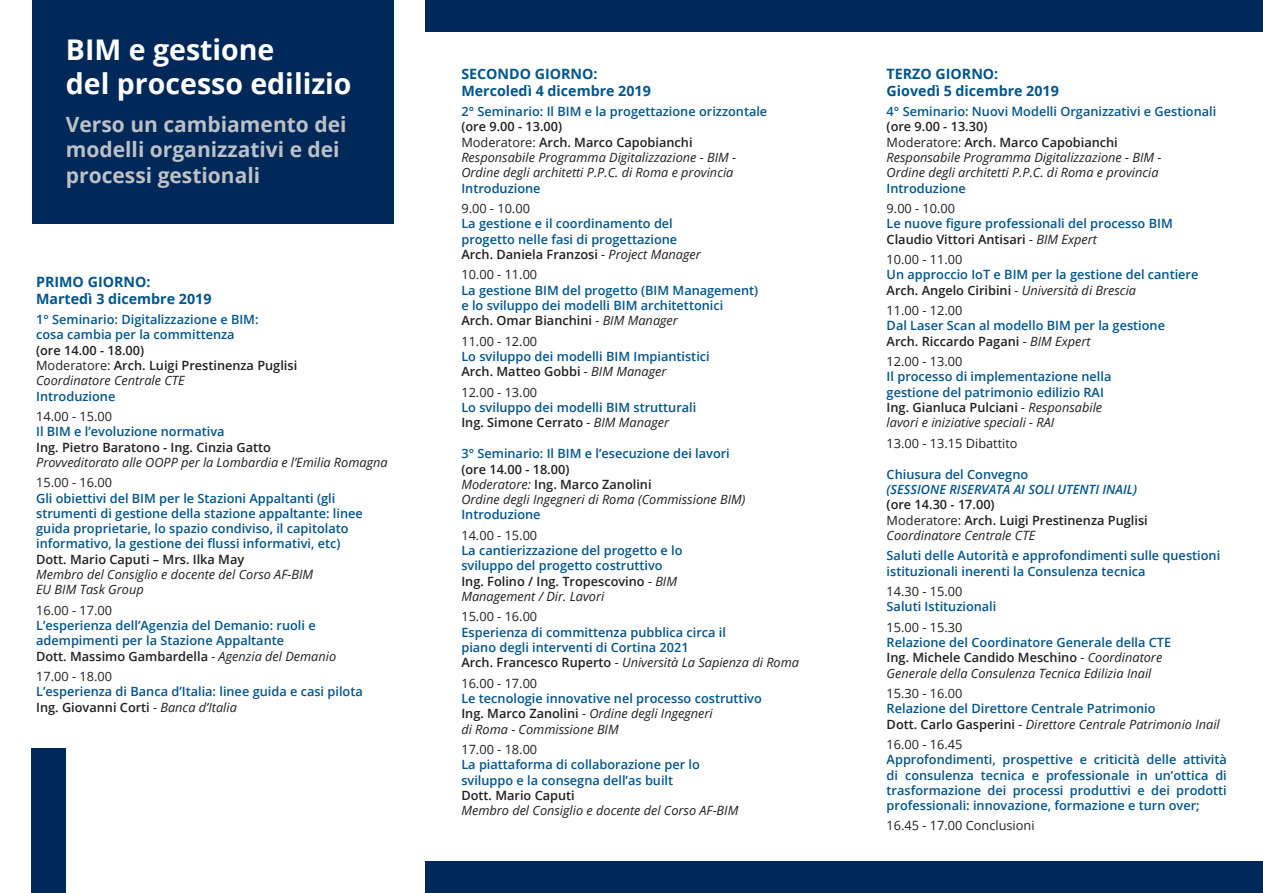
<style>
.page{position:relative;width:1263px;height:893px;background:#fff}
.page>*{position:absolute;margin:0;border:0;box-sizing:border-box;transform-origin:0 0}
.t1{font:700 28.5px/34.2px "Open Sans";color:#fff}
.t2{font:700 21px/25.2px "Open Sans";color:#bdc0c6}
.t3{font:700 14.25px/17.1px "Open Sans";color:#01568d}
.t4{font:600 12.75px/15.3px "Open Sans";color:#01568d}
.t5{font:italic 12.75px/15.3px "Open Sans";color:#231f20}
.t6{font:12.75px "Open Sans";color:#231f20}
.t7{font:600 12.75px/15.3px "Open Sans";color:#231f20}
.t8{font:italic 600 12.75px "Open Sans";color:#01568d}
.s1{font-weight:400}
.s2{font-weight:400;font-style:italic}
.s3{color:#231f20}
.s4{font-weight:400;font-style:italic;color:#231f20}
.s5{font-weight:600;font-style:normal}
.s6{font-style:normal}
.s7{font-weight:600;font-style:normal;color:#01568d}
</style>
<div class="page">
<div style="left:32px;top:0;width:361px;height:223px;background:#002858"></div>
<div style="left:425px;top:0;width:838px;height:32px;background:#002858"></div>
<div style="left:425px;top:861px;width:838px;height:32px;background:#002858"></div>
<div style="left:32px;top:748px;width:34px;height:145px;background:#002858"></div>
<h1 class="t1" style="left:66px;top:32px;width:287px">BIM e gestione<br>del processo edilizio</h1>
<h2 class="t2" style="left:66px;top:111px;width:282px">Verso un cambiamento dei modelli organizzativi e dei processi gestionali</h2>
<p class="t3" style="left:36px;top:273px;width:177px;text-indent:78px">rno:<br>Martedì 3 dicembre 2019</p>
<p class="t4" style="left:36px;top:311px;width:224px">1° Seminario: Digitalizzazione e BIM: cosa cambia per la committenza</p>
<p class="t7" style="left:36px;top:342px;width:263px">(ore 14.00 - 18.00)<br><span class="s1">Moderatore:</span> Arch. Luigi Prestinenza Puglisi<br><span class="s2">Coordinatore Centrale CTE</span></p>
<p class="t4" style="left:36px;top:388px;width:81px">Introduzione</p>
<p class="t6" style="left:36px;top:408px;width:77px">14.00 - 15.00</p>
<p class="t4" style="left:36px;top:424px;width:190px">Il BIM e l’evoluzione normativa</p>
<p class="t7" style="left:36px;top:439px;width:236px">Ing. Pietro Baratono - Ing. Cinzia Gatto</p>
<p class="t5" style="left:36px;top:454px;width:353px">Provveditorato alle OOPP per la Lombardia e l’Emilia Romagna</p>
<p class="t6" style="left:36px;top:474px;width:77px">15.00 - 16.00</p>
<p class="t4" style="left:36px;top:490px;width:328px">Gli obiettivi del BIM per le Stazioni Appaltanti (gli strumenti di gestione della stazione appaltante: linee guida proprietarie, lo spazio condiviso, il capitolato informativo, la gestione dei flussi informativi, etc)</p>
<p class="t7" style="left:36px;top:551px;width:210px">Dott. Mario Caputi – Mrs. Ilka May</p>
<p class="t5" style="left:36px;top:566px;width:278px">Membro del Consiglio e docente del Corso AF-BIM<br>EU BIM Task Group</p>
<p class="t6" style="left:36px;top:601px;width:77px">16.00 - 17.00</p>
<p class="t4" style="left:36px;top:617px;width:302px">L’esperienza dell’Agenzia del Demanio: ruoli e adempimenti per la Stazione Appaltante<br><span class="s3">Dott. Massimo Gambardella</span> <span class="s4">- Agenzia del Demanio</span></p>
<p class="t6" style="left:36px;top:668px;width:77px">17.00 - 18.00</p>
<p class="t4" style="left:36px;top:684px;width:328px">L’esperienza di Banca d’Italia: linee guida e casi pilota<br><span class="s3">Ing. Giovanni Corti</span> <span class="s4">- Banca d’Italia</span></p>
<p class="t3" style="left:36px;top:273px;width:29px">Primo</p>
<p class="t3" style="left:88px;top:273px;width:10px">gio</p>
<p class="t3" style="left:461px;top:65px;width:191px;text-indent:100px">rno:<br>Mercoledì 4 dicembre 2019</p>
<p class="t4" style="left:461px;top:104px;width:307px">2° Seminario: Il BIM e la progettazione orizzontale</p>
<p class="t5" style="left:461px;top:119px;width:276px"><span class="s5">(ore 9.00 - 13.00)<br></span><span class="s6">Moderatore:</span> <span class="s5">Arch. Marco Capobianchi </span>Responsabile Programma Digitalizzazione - BIM - Ordine degli architetti P.P.C. di Roma e provincia</p>
<p class="t4" style="left:461px;top:180px;width:81px">Introduzione</p>
<p class="t6" style="left:461px;top:200px;width:70px">9.00 - 10.00</p>
<p class="t4" style="left:461px;top:216px;width:241px">La gestione e il coordinamento del progetto nelle fasi di progettazione<br><span class="s3">Arch. Daniela Franzosi</span> <span class="s4">- Project Manager</span></p>
<p class="t6" style="left:461px;top:266px;width:77px">10.00 - 11.00</p>
<p class="t4" style="left:461px;top:282px;width:298px">La gestione BIM del progetto (BIM Management) e lo sviluppo dei modelli BIM architettonici<br><span class="s3">Arch. Omar Bianchini</span> <span class="s4">- BIM Manager</span></p>
<p class="t6" style="left:461px;top:332px;width:77px">11.00 - 12.00</p>
<p class="t4" style="left:461px;top:348px;width:250px">Lo sviluppo dei modelli BIM Impiantistici<br><span class="s3">Arch. Matteo Gobbi</span> <span class="s4">- BIM Manager</span></p>
<p class="t6" style="left:461px;top:383px;width:77px">12.00 - 13.00</p>
<p class="t4" style="left:461px;top:399px;width:236px">Lo sviluppo dei modelli BIM strutturali<br><span class="s3">Ing. Simone Cerrato</span> <span class="s4">- BIM Manager</span></p>
<p class="t4" style="left:461px;top:446px;width:270px">3° Seminario: Il BIM e l’esecuzione dei lavori</p>
<p class="t5" style="left:461px;top:461px;width:286px"><span class="s5">(ore 14.00 - 18.00)<br></span>Moderatore: <span class="s5">Ing. Marco Zanolini<br></span>Ordine degli Ingegneri di Roma (Commissione BIM)</p>
<p class="t4" style="left:461px;top:507px;width:81px">Introduzione</p>
<p class="t6" style="left:461px;top:526px;width:77px">14.00 - 15.00</p>
<p class="t4" style="left:461px;top:543px;width:223px">La cantierizzazione del progetto e lo sviluppo del progetto costruttivo <span class="s3">Ing. Folino / Ing. Tropescovino</span> <span class="s4">- BIM Management / Dir. Lavori</span></p>
<p class="t6" style="left:461px;top:608px;width:77px">15.00 - 16.00</p>
<p class="t4" style="left:461px;top:624px;width:339px">Esperienza di committenza pubblica circa il<br>piano degli interventi di Cortina 2021<br><span class="s3">Arch. Francesco Ruperto</span> <span class="s4">- Università La Sapienza di Roma</span></p>
<p class="t6" style="left:461px;top:674px;width:77px">16.00 - 17.00</p>
<p class="t4" style="left:461px;top:690px;width:302px">Le tecnologie innovative nel processo costruttivo<br><span class="s3">Ing. Marco Zanolini</span> <span class="s4">- Ordine degli Ingegneri<br>di Roma - Commissione BIM</span></p>
<p class="t6" style="left:461px;top:741px;width:77px">17.00 - 18.00</p>
<p class="t4" style="left:461px;top:757px;width:240px">La piattaforma di collaborazione per lo sviluppo e la consegna dell’as built</p>
<p class="t7" style="left:461px;top:787px;width:115px">Dott. Mario Caputi</p>
<p class="t5" style="left:461px;top:803px;width:278px">Membro del Consiglio e docente del Corso AF-BIM</p>
<p class="t3" style="left:461px;top:65px;width:19px">Secon</p>
<p class="t3" style="left:509px;top:65px;width:35px">do gio</p>
<p class="t3" style="left:887px;top:65px;width:174px;text-indent:75px">rno:<br>Giovedì 5 dicembre 2019</p>
<p class="t4" style="left:887px;top:104px;width:331px">4° Seminario: Nuovi Modelli Organizzativi e Gestionali</p>
<p class="t5" style="left:887px;top:119px;width:276px"><span class="s5">(ore 9.00 - 13.30)<br></span><span class="s6">Moderatore:</span> <span class="s5">Arch. Marco Capobianchi </span>Responsabile Programma Digitalizzazione - BIM - Ordine degli architetti P.P.C. di Roma e provincia</p>
<p class="t4" style="left:887px;top:180px;width:81px">Introduzione</p>
<p class="t6" style="left:887px;top:200px;width:70px">9.00 - 10.00</p>
<p class="t4" style="left:887px;top:216px;width:288px">Le nuove figure professionali del processo BIM<br><span class="s3">Claudio Vittori Antisari</span> <span class="s4">- BIM Expert</span></p>
<p class="t6" style="left:887px;top:251px;width:77px">10.00 - 11.00</p>
<p class="t4" style="left:887px;top:267px;width:313px">Un approccio IoT e BIM per la gestione del cantiere<br><span class="s3">Arch. Angelo Ciribini</span> <span class="s4">- Università di Brescia</span></p>
<p class="t6" style="left:887px;top:302px;width:77px">11.00 - 12.00</p>
<p class="t4" style="left:887px;top:318px;width:280px">Dal Laser Scan al modello BIM per la gestione<br><span class="s3">Arch. Riccardo Pagani</span> <span class="s4">- BIM Expert</span></p>
<p class="t6" style="left:887px;top:353px;width:77px">12.00 - 13.00</p>
<p class="t4" style="left:887px;top:369px;width:226px">Il processo di implementazione nella gestione del patrimonio edilizio RAI <span class="s3">Ing. Gianluca Pulciani</span> <span class="s4">- Responsabile lavori e iniziative speciali - RAI</span></p>
<p class="t6" style="left:887px;top:434px;width:133px">13.00 - 13.15 Dibattito</p>
<p class="t4" style="left:887px;top:466px;width:143px">Chiusura del Convegno</p>
<p class="t8" style="left:887px;top:481px;width:252px">(SESSIONE RISERVATA AI SOLI UTENTI INAIL)</p>
<p class="t7" style="left:887px;top:497px;width:263px">(ore 14.30 - 17.00)<br><span class="s1">Moderatore:</span> Arch. Luigi Prestinenza Puglisi<br><span class="s2">Coordinatore Centrale CTE</span></p>
<p class="t4" style="left:887px;top:548px;width:335px">Saluti delle Autorità e approfondimenti sulle questioni istituzionali inerenti la Consulenza tecnica</p>
<p class="t6" style="left:887px;top:583px;width:77px">14.30 - 15.00</p>
<p class="t4" style="left:887px;top:599px;width:111px">Saluti Istituzionali</p>
<p class="t6" style="left:887px;top:618px;width:77px">15.00 - 15.30</p>
<p class="t5" style="left:887px;top:634px;width:286px"><span class="s7">Relazione del Coordinatore Generale della CTE<br></span><span class="s5">Ing. Michele Candido Meschino</span> - Coordinatore<br>Generale della Consulenza Tecnica Edilizia Inail</p>
<p class="t6" style="left:887px;top:684px;width:77px">15.30 - 16.00</p>
<p class="t4" style="left:887px;top:701px;width:335px">Relazione del Direttore Centrale Patrimonio<br><span class="s3">Dott. Carlo Gasperini</span> <span class="s4">- Direttore Centrale Patrimonio Inail</span></p>
<p class="t6" style="left:887px;top:735px;width:77px">16.00 - 16.45</p>
<p class="t4" style="left:887px;top:752px;width:342px;text-align:justify">Approfondimenti, prospettive e criticità delle attività di consulenza tecnica e professionale in un’ottica di trasformazione dei processi produttivi e dei prodotti professionali: innovazione, formazione e turn over;</p>
<p class="t6" style="left:887px;top:817px;width:149px">16.45 - 17.00 Conclusioni</p>
<p class="t3" style="left:887px;top:65px;width:59px">Terzo gio</p>
</div>
